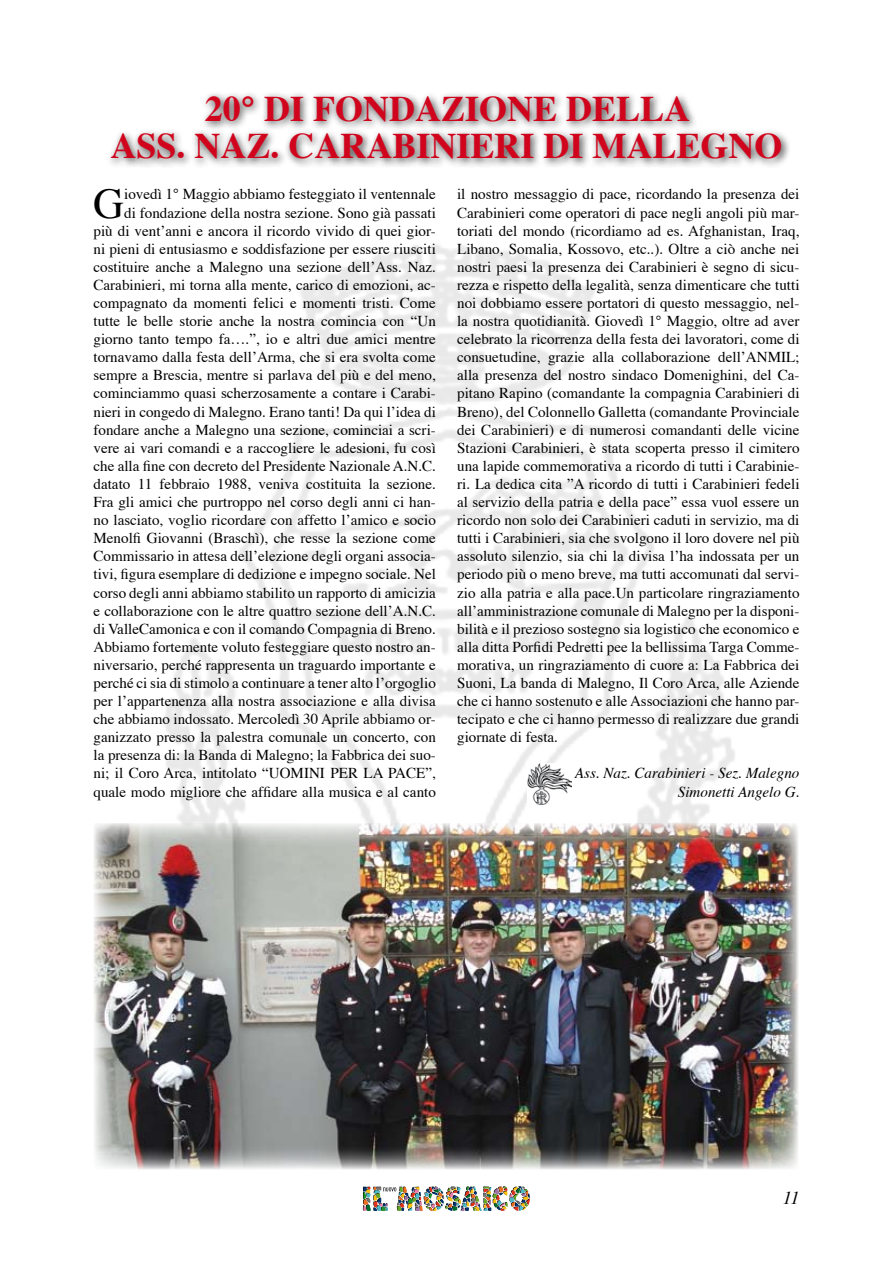
<style>
.page{position:relative;width:893px;height:1263px;background:#fff}
.page>*{position:absolute;margin:0;border:0;box-sizing:border-box;transform-origin:0 0}
.t1{font:42.45px "Times";color:#000}
.t2{font:700 36px/37.5px "Times";color:#d0051d;text-align:center}
.t3{font:italic 18px "Times";color:#000}
.t4{font:15.15px/18.1px "Times";color:#000;text-align:right}
.t5{font:italic 15.15px/18.1px "Times";color:#000;text-align:right}
</style>
<div class="page">
<img style="left:363px;top:1186px;width:167px;height:25px">
<img style="left:163px;top:245px;width:572px;height:578px">
<div style="left:105px;top:90px;width:776px;height:121px;background:#000;opacity:.75"></div>
<img style="left:94px;top:823px;width:704px;height:346px">
<img style="left:527px;top:763px;width:44px;height:42px">
<h2 class="t2" style="left:110px;top:86px;width:674px">20° DI FONDAZIONE DELLA<br>ASS. NAZ. CARABINIERI DI MALEGNO</h2>
<h1 class="t1" style="left:94px;top:164px;width:32px">G</h1>
<p class="t4" style="left:94px;top:184px;width:344px">iovedì 1° Maggio abbiamo festeggiato il ventennale<br>di fondazione della nostra sezione. Sono già passati<br>più di vent’anni e ancora il ricordo vivido di quei gior&shy;ni pieni di entusiasmo e soddisfazione per essere riusciti costituire anche a Malegno una sezione dell’Ass. Naz.<br>Carabinieri, mi torna alla mente, carico di emozioni, ac&shy;compagnato da momenti felici e momenti tristi. Come tutte le belle storie anche la nostra comincia con “Un giorno tanto tempo fa….”, io e altri due amici mentre tornavamo dalla festa dell’Arma, che si era svolta come sempre a Brescia, mentre si parlava del più e del meno, cominciammo quasi scherzosamente a contare i Carabi&shy;nieri in congedo di Malegno. Erano tanti! Da qui l’idea di fondare anche a Malegno una sezione, cominciai a scri&shy;vere ai vari comandi e a raccogliere le adesioni, fu così che alla fine con decreto del Presidente Nazionale A.N.C. datato 11 febbraio 1988, veniva costituita la sezione.<br>Fra gli amici che purtroppo nel corso degli anni ci han&shy;no lasciato, voglio ricordare con affetto l’amico e socio Menolfi Giovanni (Braschì), che resse la sezione come Commissario in attesa dell’elezione degli organi associa&shy;tivi, figura esemplare di dedizione e impegno sociale. Nel corso degli anni abbiamo stabilito un rapporto di amicizia e collaborazione con le altre quattro sezione dell’A.N.C. di ValleCamonica e con il comando Compagnia di Breno.<br>Abbiamo fortemente voluto festeggiare questo nostro an&shy;niversario, perché rappresenta un traguardo importante e perché ci sia di stimolo a continuare a tener alto l’orgoglio per l’appartenenza alla nostra associazione e alla divisa che abbiamo indossato. Mercoledì 30 Aprile abbiamo or&shy;ganizzato presso la palestra comunale un concerto, con la presenza di: la Banda di Malegno; la Fabbrica dei suo&shy;ni; il Coro Arca, intitolato “UOMINI PER LA PACE”, quale modo migliore che affidare alla musica e al canto</p>
<p class="t4" style="left:457px;top:184px;width:344px;text-align:justify">il nostro messaggio di pace, ricordando la presenza dei Carabinieri come operatori di pace negli angoli più mar&shy;toriati del mondo (ricordiamo ad es. Afghanistan, Iraq, Libano, Somalia, Kossovo, etc..). Oltre a ciò anche nei nostri paesi la presenza dei Carabinieri è segno di sicu&shy;rezza e rispetto della legalità, senza dimenticare che tutti noi dobbiamo essere portatori di questo messaggio, nel&shy;la nostra quotidianità. Giovedì 1° Maggio, oltre ad aver celebrato la ricorrenza della festa dei lavoratori, come di consuetudine, grazie alla collaborazione dell’ANMIL; alla presenza del nostro sindaco Domenighini, del Ca&shy;pitano Rapino (comandante la compagnia Carabinieri di Breno), del Colonnello Galletta (comandante Provinciale dei Carabinieri) e di numerosi comandanti delle vicine Stazioni Carabinieri, è stata scoperta presso il cimitero una lapide commemorativa a ricordo di tutti i Carabinie&shy;ri. La dedica cita ”A ricordo di tutti i Carabinieri fedeli al servizio della patria e della pace” essa vuol essere un ricordo non solo dei Carabinieri caduti in servizio, ma di tutti i Carabinieri, sia che svolgono il loro dovere nel più assoluto silenzio, sia chi la divisa l’ha indossata per un periodo più o meno breve, ma tutti accomunati dal servi&shy;zio alla patria e alla pace.Un particolare ringraziamento all’amministrazione comunale di Malegno per la disponi&shy;bilità e il prezioso sostegno sia logistico che economico e alla ditta Porfidi Pedretti pee la bellissima Targa Comme&shy;morativa, un ringraziamento di cuore a: La Fabbrica dei Suoni, La banda di Malegno, Il Coro Arca, alle Aziende che ci hanno sostenuto e alle Associazioni che hanno par&shy;tecipato e che ci hanno permesso di realizzare due grandi giornate di festa.</p>
<p class="t5" style="left:575px;top:763px;width:226px">Ass. Naz. Carabinieri - Sez. Malegno<br>Simonetti Angelo G.</p>
<p class="t3" style="left:783px;top:1182px;width:18px">11</p>
</div>
